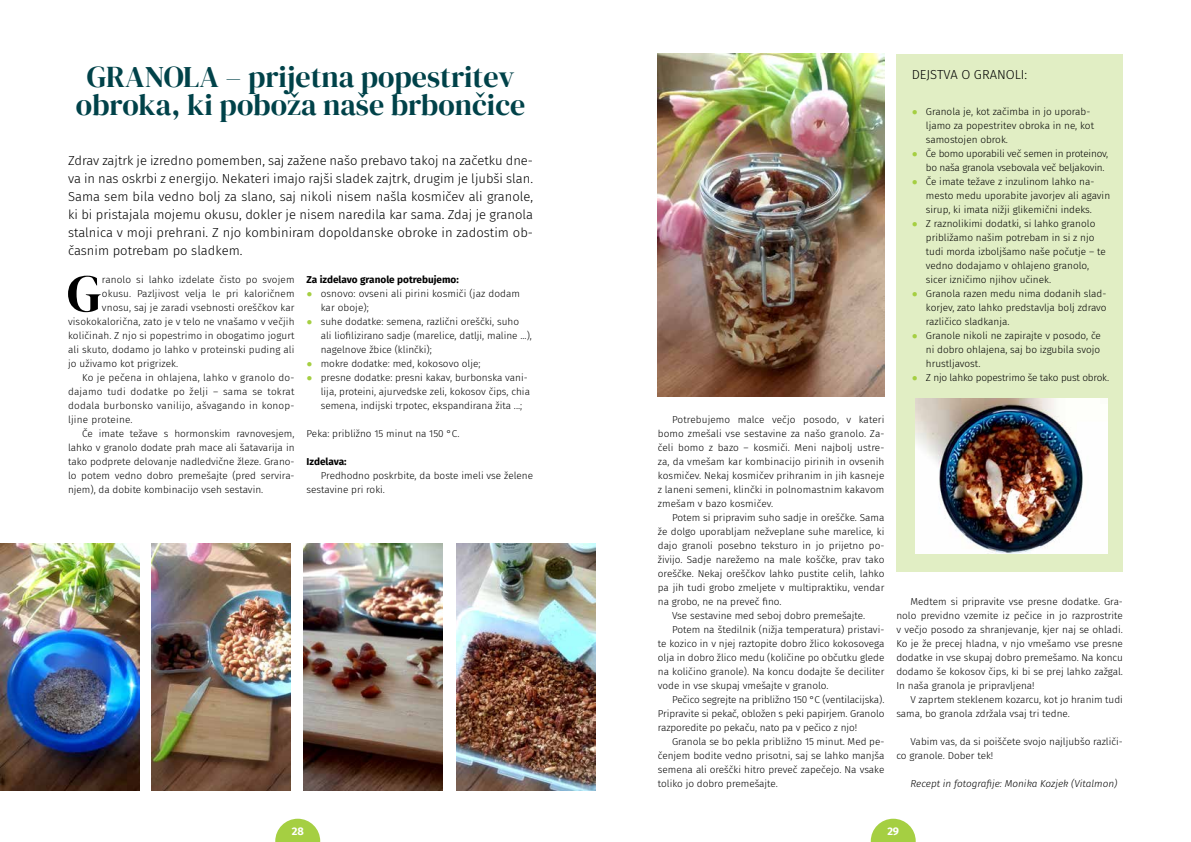
<style>
.page{position:relative;width:1191px;height:842px;background:#fff}
.page>*{position:absolute;margin:0;border:0;box-sizing:border-box;transform-origin:0 0}
.t1{font:52.4px "DM Serif Display";color:#000}
.t2{font:30px/28px "DM Serif Display";color:#004249;text-align:center}
.t3{font:300 13px/18px "Fira Sans";color:#000;text-align:justify}
.t4{font:700 11px "Fira Sans";color:#fff}
.t5{font:300 10px/14px "Fira Sans";color:#000}
.t6{font:300 10px "Fira Sans";letter-spacing:.02em;color:#000}
.t7{font:300 10px/14px "Fira Sans";letter-spacing:-.02em;color:#000}
.t8{font:italic 300 10px "Fira Sans";color:#000}
.t9{font:700 10px "Fira Sans";color:#000}
.s1{font-family:"Calibri";font-weight:700;color:#a5cf42}
</style>
<div class="page">
<svg style="left:275px;top:819px;width:45px;height:23px"></svg>
<svg style="left:870px;top:819px;width:45px;height:23px"></svg>
<div style="left:896px;top:54px;width:227px;height:517px;background:#e1eec4"></div>
<img style="left:658px;top:54px;width:226px;height:343px">
<img style="left:0;top:544px;width:139px;height:247px">
<img style="left:151px;top:544px;width:139px;height:247px">
<img style="left:304px;top:544px;width:139px;height:247px">
<img style="left:456px;top:544px;width:139px;height:247px">
<img style="left:915px;top:398px;width:192px;height:155px">
<h2 class="t2" style="left:76px;top:63px;width:451px">GRANOLA – prijetna popestritev obroka, ki poboža naše brbončice</h2>
<p class="t3" style="left:68px;top:152px;width:466px">Zdrav zajtrk je izredno pomemben, saj zažene našo prebavo takoj na začetku dne&shy;va in nas oskrbi z energijo. Nekateri imajo rajši sladek zajtrk, drugim je ljubši slan.<br>Sama sem bila vedno bolj za slano, saj nikoli nisem našla kosmičev ali granole, ki bi pristajala mojemu okusu, dokler je nisem naredila kar sama. Zdaj je granola stalnica v moji prehrani. Z njo kombiniram dopoldanske obroke in zadostim ob&shy;časnim potrebam po sladkem.</p>
<h1 class="t1" style="left:67px;top:263px;width:36px">G</h1>
<p class="t5" style="left:102px;top:273px;width:194px">ranolo si lahko izdelate čisto po svojem</p>
<p class="t9" style="left:306px;top:271px;width:154px">Za izdelavo granole potrebujemo:</p>
<p class="t5" style="left:321px;top:287px;width:201px;text-indent:-14px"><span class="s1">●</span> osnovo: ovseni ali pirini kosmiči (jaz dodam kar oboje);</p>
<p class="t5" style="left:321px;top:315px;width:213px;text-indent:-14px"><span class="s1">●</span> suhe dodatke: semena, različni oreščki, suho ali liofilizirano sadje (marelice, datlji, maline ...), nagelnove žbice (klinčki);</p>
<p class="t5" style="left:306px;top:357px;width:175px"><span class="s1">●</span> mokre dodatke: med, kokosovo olje;</p>
<p class="t5" style="left:321px;top:371px;width:211px;text-indent:-14px"><span class="s1">●</span> presne dodatke: presni kakav, burbonska vani&shy;lija, proteini, ajurvedske zeli, kokosov čips, chia semena, indijski trpotec, ekspandirana žita ...;</p>
<p class="t5" style="left:306px;top:427px;width:154px">Peka: približno 15 minut na 150 °C.</p>
<p class="t9" style="left:306px;top:453px;width:41px">Izdelava:</p>
<p class="t5" style="left:306px;top:469px;width:228px;text-indent:14px">Predhodno poskrbite, da boste imeli vse želene sestavine pri roki.</p>
<p class="t5" style="left:102px;top:287px;width:194px">okusu. Pazljivost velja le pri kaloričnem</p>
<p class="t5" style="left:102px;top:301px;width:194px">vnosu, saj je zaradi vsebnosti oreščkov kar</p>
<p class="t5" style="left:68px;top:315px;width:228px">visokokalorična, zato je v telo ne vnašamo v večjih</p>
<p class="t5" style="left:68px;top:329px;width:228px">količinah. Z njo si popestrimo in obogatimo jogurt</p>
<p class="t5" style="left:68px;top:343px;width:228px">ali skuto, dodamo jo lahko v proteinski puding ali</p>
<p class="t5" style="left:68px;top:357px;width:112px">jo uživamo kot prigrizek.</p>
<p class="t6" style="left:82px;top:371px;width:214px">Ko je pečena in ohlajena, lahko v granolo do-</p>
<p class="t6" style="left:68px;top:385px;width:228px">dajamo tudi dodatke po želji – sama se tokrat</p>
<p class="t6" style="left:68px;top:399px;width:228px">dodala burbonsko vanilijo, ašvagando in konop-</p>
<p class="t6" style="left:68px;top:413px;width:66px">ljine proteine.</p>
<p class="t5" style="left:82px;top:427px;width:214px">Če imate težave s hormonskim ravnovesjem,</p>
<p class="t5" style="left:68px;top:441px;width:228px">lahko v granolo dodate prah mace ali šatavarija in</p>
<p class="t5" style="left:68px;top:455px;width:228px">tako podprete delovanje nadledvične žleze. Grano-</p>
<p class="t5" style="left:68px;top:469px;width:228px">lo potem vedno dobro premešajte (pred servira-</p>
<p class="t5" style="left:68px;top:483px;width:197px">njem), da dobite kombinacijo vseh sestavin.</p>
<h3 class="t3" style="left:911px;top:65px;width:117px">DEJSTVA O GRANOLI:</h3>
<p class="t5" style="left:926px;top:105px;width:170px;text-indent:-14px"><span class="s1">●</span> Granola je, kot začimba in jo uporab&shy;ljamo za popestritev obroka in ne, kot samostojen obrok.</p>
<p class="t7" style="left:926px;top:147px;width:184px;text-indent:-14px"><span class="s1">●</span> Če bomo uporabili več semen in proteinov, bo naša granola vsebovala več beljakovin.</p>
<p class="t5" style="left:926px;top:175px;width:186px;text-indent:-14px"><span class="s1">●</span> Če imate težave z inzulinom lahko na&shy;mesto medu uporabite javorjev ali agavin sirup, ki imata nižji glikemični indeks.</p>
<p class="t5" style="left:926px;top:217px;width:181px;text-indent:-14px"><span class="s1">●</span> Z raznolikimi dodatki, si lahko granolo približamo našim potrebam in si z njo tudi morda izboljšamo naše počutje – te vedno dodajamo v ohlajeno granolo, sicer izničimo njihov učinek.</p>
<p class="t5" style="left:926px;top:287px;width:182px;text-align:justify;text-indent:-14px"><span class="s1">●</span> Granola razen medu nima dodanih slad&shy;korjev, zato lahko predstavlja bolj zdravo različico sladkanja.</p>
<p class="t5" style="left:926px;top:329px;width:177px;text-align:justify;text-indent:-14px"><span class="s1">●</span> Granole nikoli ne zapirajte v posodo, če ni dobro ohlajena, saj bo izgubila svojo hrustljavost.</p>
<p class="t7" style="left:911px;top:371px;width:199px"><span class="s1">●</span> Z njo lahko popestrimo še tako pust obrok.</p>
<p class="t5" style="left:658px;top:413px;width:228px;text-align:justify;text-indent:14px">Potrebujemo malce večjo posodo, v kateri bomo zmešali vse sestavine za našo granolo. Za&shy;čeli bomo z bazo – kosmiči. Meni najbolj ustre&shy;za, da vmešam kar kombinacijo pirinih in ovsenih kosmičev. Nekaj kosmičev prihranim in jih kasneje z laneni semeni, klinčki in polnomastnim kakavom zmešam v bazo kosmičev.</p>
<p class="t5" style="left:672px;top:511px;width:214px">Potem si pripravim suho sadje in oreščke. Sama</p>
<p class="t5" style="left:658px;top:525px;width:228px">že dolgo uporabljam nežveplane suhe marelice, ki</p>
<p class="t5" style="left:658px;top:539px;width:228px">dajo granoli posebno teksturo in jo prijetno po-</p>
<p class="t5" style="left:658px;top:553px;width:228px">živijo. Sadje narežemo na male koščke, prav tako</p>
<p class="t5" style="left:658px;top:567px;width:228px">oreščke. Nekaj oreščkov lahko pustite celih, lahko</p>
<p class="t5" style="left:658px;top:581px;width:228px">pa jih tudi grobo zmeljete v multipraktiku, vendar</p>
<p class="t5" style="left:658px;top:595px;width:125px">na grobo, ne na preveč fino.</p>
<p class="t5" style="left:672px;top:609px;width:195px">Vse sestavine med seboj dobro premešajte.</p>
<p class="t5" style="left:672px;top:623px;width:214px">Potem na štedilnik (nižja temperatura) pristavi-</p>
<p class="t5" style="left:658px;top:637px;width:228px">te kozico in v njej raztopite dobro žlico kokosovega</p>
<p class="t5" style="left:658px;top:651px;width:228px">olja in dobro žlico medu (količine po občutku glede</p>
<p class="t5" style="left:658px;top:665px;width:228px">na količino granole). Na koncu dodajte še deciliter</p>
<p class="t5" style="left:658px;top:679px;width:172px">vode in vse skupaj vmešajte v granolo.</p>
<p class="t5" style="left:672px;top:693px;width:214px">Pečico segrejte na približno 150 °C (ventilacijska).</p>
<p class="t5" style="left:658px;top:707px;width:228px">Pripravite si pekač, obložen s peki papirjem. Granolo</p>
<p class="t5" style="left:658px;top:721px;width:201px">razporedite po pekaču, nato pa v pečico z njo!</p>
<p class="t5" style="left:672px;top:735px;width:214px">Granola se bo pekla približno 15 minut. Med pe-</p>
<p class="t5" style="left:658px;top:749px;width:228px">čenjem bodite vedno prisotni, saj se lahko manjša</p>
<p class="t5" style="left:658px;top:763px;width:228px">semena ali oreščki hitro preveč zapečejo. Na vsake</p>
<p class="t5" style="left:658px;top:777px;width:121px">toliko jo dobro premešajte.</p>
<p class="t5" style="left:896px;top:595px;width:228px;text-align:justify;text-indent:14px">Medtem si pripravite vse presne dodatke. Gra&shy;nolo previdno vzemite iz pečice in jo razprostrite v večjo posodo za shranjevanje, kjer naj se ohladi.<br>Ko je že precej hladna, v njo vmešamo vse presne dodatke in vse skupaj dobro premešamo. Na koncu dodamo še kokosov čips, ki bi se prej lahko zažgal.<br>In naša granola je pripravljena!</p>
<p class="t5" style="left:896px;top:693px;width:228px;text-indent:14px">V zaprtem steklenem kozarcu, kot jo hranim tudi sama, bo granola zdržala vsaj tri tedne.</p>
<p class="t5" style="left:896px;top:735px;width:228px;text-indent:14px">Vabim vas, da si poiščete svojo najljubšo različi&shy;co granole. Dober tek!</p>
<p class="t8" style="left:910px;top:777px;width:208px">Recept in fotografije: Monika Kozjek (Vitalmon)</p>
<p class="t4" style="left:292px;top:822px;width:14px">28</p>
<p class="t4" style="left:887px;top:822px;width:13px">29</p>
</div>
